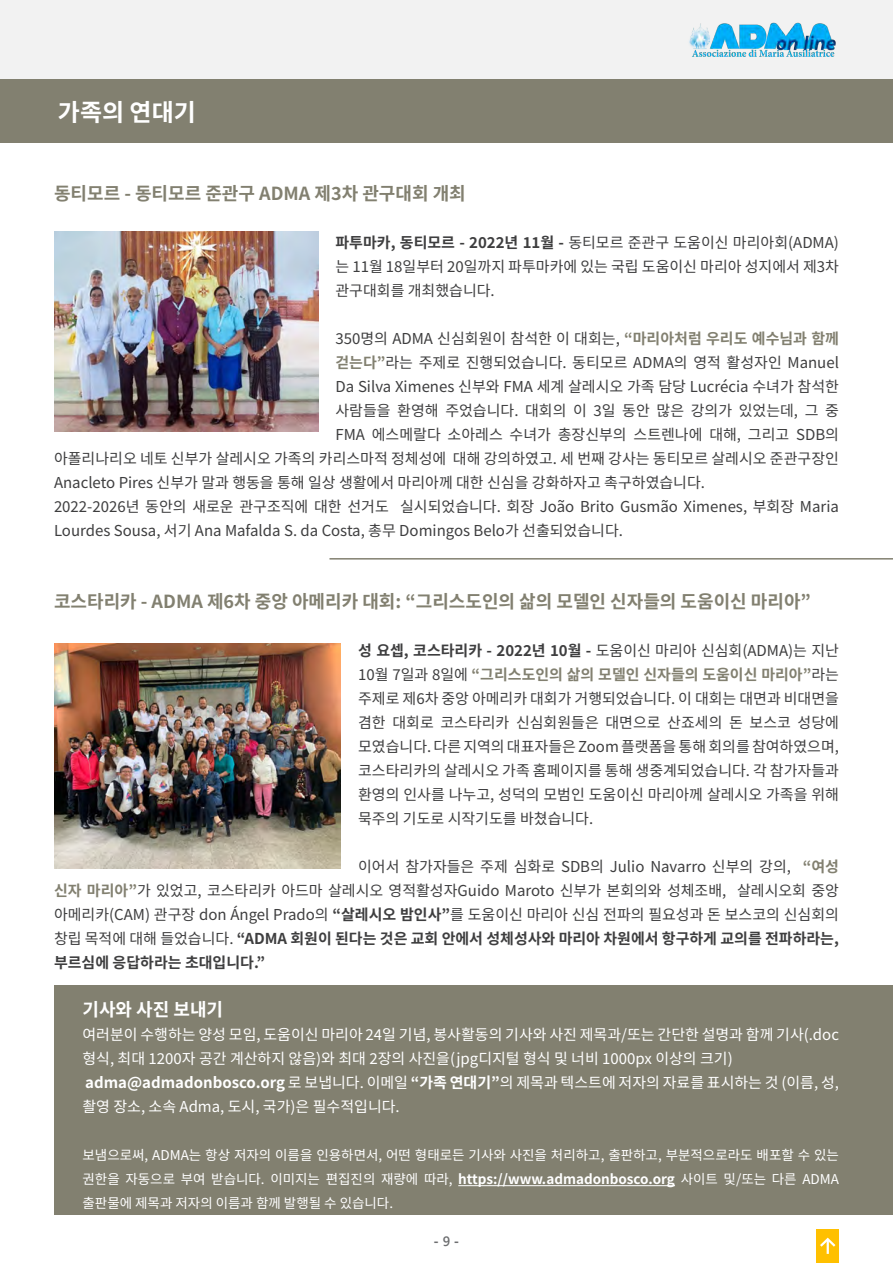
<style>
.page{position:relative;width:893px;height:1263px;background:#fff}
.page>*{position:absolute;margin:0;border:0;box-sizing:border-box;transform-origin:0 0}
.t1{font:700 24px "Noto Sans KR";color:#fff}
.t2{font:700 18px "Noto Sans KR";color:#828070}
.t3{font:700 18px "Noto Sans KR";color:#fff}
.t4{font:15px/24px "Noto Sans KR";color:#3e3e3f;text-align:justify}
.t5{font:15px/24px "Noto Sans KR";color:#fff}
.t6{font:13.5px/24px "Noto Sans KR";color:#fff;text-align:justify}
.t7{font:700 13.5px "Segoe UI";color:#6d6e70}
.s1{font-weight:700}
.s2{font-weight:700;color:#828070}
.s3{font-weight:600}
</style>
<div class="page">
<div style="left:0;top:0;width:893px;height:80px;background:#f2f2f2"></div>
<img style="left:689px;top:22px;width:147px;height:35px">
<div style="left:816px;top:1229px;width:23px;height:34px;background:#ffc000"></div>
<svg style="left:820px;top:1237px;width:16px;height:17px"></svg>
<div style="left:54px;top:985px;width:839px;height:230px;background:#828070"></div>
<hr style="left:458px;top:1185px;width:217px;height:1px;background:#fff">
<div style="left:0;top:80px;width:893px;height:62px;background:#828070"></div>
<hr style="left:329px;top:558px;width:564px;height:1px;background:#828070">
<img style="left:54px;top:231px;width:265px;height:200px">
<img style="left:55px;top:644px;width:285px;height:224px">
<p class="t1" style="left:58px;top:98px;width:139px">가족의 연대기</p>
<p class="t2" style="left:54px;top:183px;width:413px">동티모르 - 동티모르 준관구 ADMA 제3차 관구대회 개최</p>
<p class="t4" style="left:335px;top:230px;width:505px"><span class="s1">파투마카, 동티모르 - 2022년 11월 -</span> 동티모르 준관구 도움이신 마리아회(ADMA) 는 11월 18일부터 20일까지 파투마카에 있는 국립 도움이신 마리아 성지에서 제3차 관구대회를 개최했습니다.</p>
<p class="t4" style="left:335px;top:326px;width:505px">350명의 ADMA 신심회원이 참석한 이 대회는, <span class="s2">“마리아처럼 우리도 예수님과 함께</span></p>
<p class="t4" style="left:335px;top:350px;width:505px"><span class="s2">걷는다”</span>라는 주제로 진행되었습니다. 동티모르 ADMA의 영적 활성자인 Manuel</p>
<p class="t4" style="left:335px;top:374px;width:505px">Da Silva Ximenes 신부와 FMA 세계 살레시오 가족 담당 Lucrécia 수녀가 참석한</p>
<p class="t4" style="left:335px;top:398px;width:505px">사람들을 환영해 주었습니다. 대회의 이 3일 동안 많은 강의가 있었는데, 그 중</p>
<p class="t4" style="left:335px;top:422px;width:505px">FMA 에스메랄다 소아레스 수녀가 총장신부의 스트렌나에 대해, 그리고 SDB의</p>
<p class="t4" style="left:54px;top:446px;width:786px">아폴리나리오 네토 신부가 살레시오 가족의 카리스마적 정체성에 대해 강의하였고. 세 번째 강사는 동티모르 살레시오 준관구장인</p>
<p class="t4" style="left:54px;top:470px;width:652px">Anacleto Pires 신부가 말과 행동을 통해 일상 생활에서 마리아께 대한 신심을 강화하자고 촉구하였습니다.</p>
<p class="t4" style="left:54px;top:494px;width:786px">2022-2026년 동안의 새로운 관구조직에 대한 선거도 실시되었습니다. 회장 João Brito Gusmão Ximenes, 부회장 Maria<br>Lourdes Sousa, 서기 Ana Mafalda S. da Costa, 총무 Domingos Belo가 선출되었습니다.</p>
<p class="t2" style="left:54px;top:591px;width:758px">코스타리카 - ADMA 제6차 중앙 아메리카 대회: “그리스도인의 삶의 모델인 신자들의 도움이신 마리아”</p>
<p class="t4" style="left:358px;top:638px;width:482px"><span class="s1">성 요셉, 코스타리카 - 2022년 10월 -</span> 도움이신 마리아 신심회(ADMA)는 지난 10월 7일과 8일에 <span class="s2">“그리스도인의 삶의 모델인 신자들의 도움이신 마리아”</span>라는 주제로 제6차 중앙 아메리카 대회가 거행되었습니다. 이 대회는 대면과 비대면을 겸한 대회로 코스타리카 신심회원들은 대면으로 산죠세의 돈 보스코 성당에 모였습니다. 다른 지역의 대표자들은 Zoom 플랫폼을 통해 회의를 참여하였으며, 코스타리카의 살레시오 가족 홈페이지를 통해 생중계되었습니다. 각 참가자들과 환영의 인사를 나누고, 성덕의 모범인 도움이신 마리아께 살레시오 가족을 위해 묵주의 기도로 시작기도를 바쳤습니다.</p>
<p class="t4" style="left:54px;top:854px;width:786px;text-indent:304px">이어서 참가자들은 주제 심화로 SDB의 Julio Navarro 신부의 강의, <span class="s2">“여성 신자 마리아”</span>가 있었고, 코스타리카 아드마 살레시오 영적활성자Guido Maroto 신부가 본회의와 성체조배, 살레시오회 중앙 아메리카(CAM) 관구장 don Ángel Prado의 <span class="s1">“살레시오 밤인사”</span>를 도움이신 마리아 신심 전파의 필요성과 돈 보스코의 신심회의 창립 목적에 대해 들었습니다. <span class="s1">“ADMA 회원이 된다는 것은 교회 안에서 성체성사와 마리아 차원에서 항구하게 교의를 전파하라는, 부르심에 응답하라는 초대입니다.”</span></p>
<p class="t3" style="left:82px;top:999px;width:142px">기사와 사진 보내기</p>
<p class="t5" style="left:82px;top:1022px;width:758px">여러분이 수행하는 양성 모임, 도움이신 마리아 24일 기념, 봉사활동의 기사와 사진 제목과/또는 간단한 설명과 함께 기사(.doc 형식, 최대 1200자 공간 계산하지 않음)와 최대 2장의 사진을(jpg디지털 형식 및 너비 1000px 이상의 크기)</p>
<p class="t5" style="left:82px;top:1070px;width:758px"><span class="s1">adma@admadonbosco.org</span> 로 보냅니다. 이메일 <span class="s1">“가족 연대기”</span>의 제목과 텍스트에 저자의 자료를 표시하는 것 (이름, 성, 촬영 장소, 소속 Adma, 도시, 국가)은 필수적입니다.</p>
<p class="t6" style="left:82px;top:1143px;width:758px">보냄으로써, ADMA는 항상 저자의 이름을 인용하면서, 어떤 형태로든 기사와 사진을 처리하고, 출판하고, 부분적으로라도 배포할 수 있는 권한을 자동으로 부여 받습니다. 이미지는 편집진의 재량에 따라, <span class="s1">https://www.admadonbosco.org</span> 사이트 및/또는 다른 ADMA 출판물에 제목과 저자의 이름과 함께 발행될 수 있습니다.</p>
<p class="t7" style="left:434px;top:1229px;width:27px">- <span class="s3">9</span> -</p>
</div>
